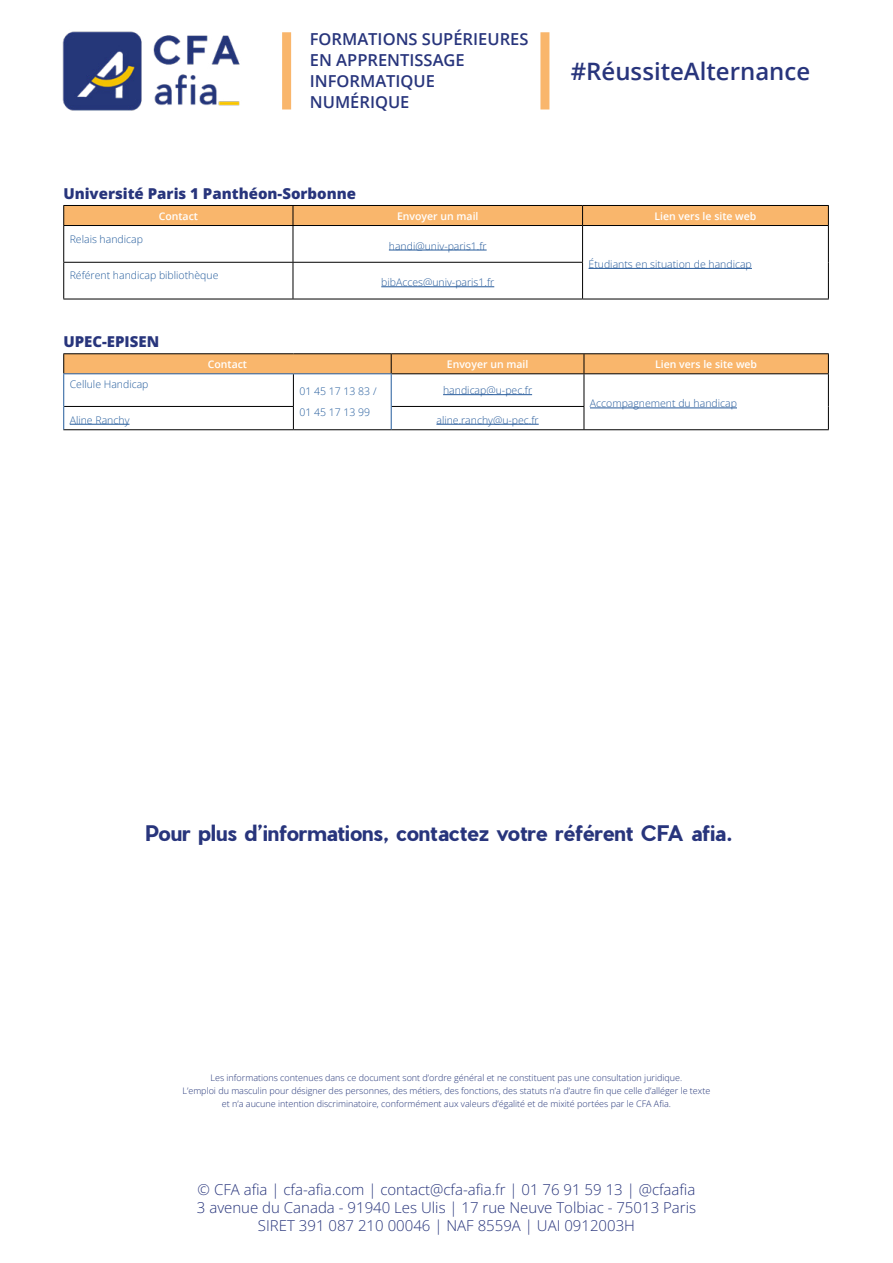
<style>
.page{position:relative;width:893px;height:1263px;background:#fff}
.page>*{position:absolute;margin:0;border:0;box-sizing:border-box;transform-origin:0 0}
.t1{font:600 24px "Open Sans";color:#28357c}
.t2{font:700 21px "Pier Sans";color:#28357c}
.t3{font:600 16.5px/21px "Open Sans";color:#28357c}
.t4{font:300 15px/18px "Open Sans";color:#28357c;text-align:center}
.t5{font:800 15px "Open Sans";color:#28357c}
.t6{font:300 10.5px "Open Sans";color:#275b9b}
.t7{font:300 10.5px/21.1px "Open Sans";color:#245c9c}
.t8{font:600 10.5px "Open Sans";color:#fff}
.t9{font:300 9px/13px "Open Sans";color:#253679;text-align:center}
</style>
<div class="page">
<img style="left:62px;top:31px;width:178px;height:80px">
<div style="left:282px;top:32px;width:9px;height:77px;background:#f9b66c"></div>
<div style="left:540px;top:32px;width:9px;height:77px;background:#f9b66c"></div>
<div style="left:63px;top:205px;width:766px;height:20px;background:#f9b66c"></div>
<hr style="left:63px;top:225px;width:230px;height:1px;background:#000">
<hr style="left:63px;top:226px;width:1px;height:36px;background:#000">
<hr style="left:293px;top:225px;width:290px;height:1px;background:#000">
<hr style="left:293px;top:226px;width:1px;height:36px;background:#000">
<hr style="left:583px;top:225px;width:246px;height:1px;background:#000">
<hr style="left:582px;top:226px;width:1px;height:36px;background:#000">
<hr style="left:828px;top:226px;width:1px;height:36px;background:#000">
<hr style="left:63px;top:262px;width:230px;height:1px;background:#000">
<hr style="left:63px;top:263px;width:1px;height:36px;background:#000">
<hr style="left:293px;top:262px;width:290px;height:1px;background:#000">
<hr style="left:293px;top:263px;width:1px;height:36px;background:#000">
<hr style="left:582px;top:263px;width:1px;height:36px;background:#000">
<hr style="left:828px;top:262px;width:1px;height:37px;background:#000">
<hr style="left:63px;top:299px;width:230px;height:1px;background:#000">
<hr style="left:293px;top:299px;width:290px;height:1px;background:#000">
<hr style="left:583px;top:299px;width:246px;height:1px;background:#000">
<hr style="left:389px;top:250px;width:98px;height:1px;background:#275b9b">
<hr style="left:589px;top:268px;width:163px;height:1px;background:#275b9b">
<hr style="left:381px;top:286px;width:113px;height:1px;background:#275b9b">
<hr style="left:63px;top:353px;width:230px;height:1px;background:#000">
<hr style="left:293px;top:353px;width:98px;height:1px;background:#000">
<hr style="left:391px;top:353px;width:193px;height:1px;background:#000">
<hr style="left:584px;top:353px;width:245px;height:1px;background:#000">
<div style="left:63px;top:354px;width:766px;height:19px;background:#f9b66c"></div>
<hr style="left:293px;top:374px;width:1px;height:32px;background:#000">
<hr style="left:392px;top:373px;width:192px;height:1px;background:#000">
<hr style="left:584px;top:373px;width:245px;height:1px;background:#000">
<hr style="left:584px;top:374px;width:1px;height:32px;background:#000">
<hr style="left:828px;top:374px;width:1px;height:32px;background:#000">
<hr style="left:64px;top:406px;width:230px;height:1px;background:#000">
<svg style="left:293px;top:407px;width:1px;height:22px"></svg>
<hr style="left:392px;top:406px;width:192px;height:1px;background:#000">
<svg style="left:584px;top:407px;width:1px;height:22px"></svg>
<svg style="left:828px;top:406px;width:1px;height:23px"></svg>
<hr style="left:63px;top:429px;width:230px;height:1px;background:#000">
<hr style="left:293px;top:429px;width:98px;height:1px;background:#000">
<hr style="left:391px;top:429px;width:193px;height:1px;background:#000">
<hr style="left:584px;top:429px;width:245px;height:1px;background:#000">
<hr style="left:63px;top:373px;width:230px;height:1px;background:#245c9c">
<hr style="left:63px;top:374px;width:1px;height:32px;background:#245c9c">
<hr style="left:293px;top:373px;width:99px;height:1px;background:#245c9c">
<hr style="left:391px;top:374px;width:1px;height:32px;background:#245c9c">
<svg style="left:63px;top:406px;width:1px;height:23px"></svg>
<svg style="left:391px;top:406px;width:1px;height:23px"></svg>
<hr style="left:443px;top:394px;width:89px;height:1px;background:#275b9b">
<hr style="left:590px;top:408px;width:147px;height:1px;background:#275b9b">
<hr style="left:70px;top:424px;width:59px;height:1px;background:#245c9c">
<hr style="left:436px;top:424px;width:103px;height:1px;background:#275b9b">
<h3 class="t3" style="left:310px;top:28px;width:220px">FORMATIONS SUPÉRIEURES<br>EN APPRENTISSAGE<br>INFORMATIQUE<br>NUMÉRIQUE</h3>
<h1 class="t1" style="left:571px;top:54px;width:241px">#RéussiteAlternance</h1>
<h3 class="t5" style="left:63px;top:183px;width:294px">Université Paris 1 Panthéon-Sorbonne</h3>
<p class="t8" style="left:159px;top:208px;width:41px">Contact</p>
<p class="t8" style="left:397px;top:208px;width:83px">Envoyer un mail</p>
<p class="t8" style="left:654px;top:208px;width:103px">Lien vers le site web</p>
<p class="t7" style="left:70px;top:228px;width:75px">Relais handicap</p>
<p class="t6" style="left:389px;top:238px;width:99px">handi@univ-paris1.fr</p>
<p class="t6" style="left:589px;top:257px;width:165px">Étudiants en situation de handicap</p>
<p class="t7" style="left:70px;top:265px;width:150px">Référent handicap bibliothèque</p>
<p class="t6" style="left:381px;top:275px;width:114px">bibAcces@univ-paris1.fr</p>
<h3 class="t5" style="left:63px;top:332px;width:97px">UPEC-EPISEN</h3>
<p class="t8" style="left:208px;top:357px;width:41px">Contact</p>
<p class="t8" style="left:447px;top:357px;width:83px">Envoyer un mail</p>
<p class="t8" style="left:655px;top:357px;width:103px">Lien vers le site web</p>
<p class="t7" style="left:70px;top:373px;width:80px">Cellule Handicap</p>
<p class="t7" style="left:299px;top:381px;width:79px">01 45 17 13 83 /<br>01 45 17 13 99</p>
<p class="t6" style="left:443px;top:383px;width:90px">handicap@u-pec.fr</p>
<p class="t7" style="left:70px;top:409px;width:61px">Aline Ranchy</p>
<p class="t6" style="left:436px;top:413px;width:104px">aline.ranchy@u-pec.fr</p>
<p class="t6" style="left:590px;top:396px;width:148px">Accompagnement du handicap</p>
<h2 class="t2" style="left:146px;top:818px;width:588px">Pour plus d’informations, contactez votre référent CFA afia.</h2>
<p class="t9" style="left:182px;top:1071px;width:529px">Les informations contenues dans ce document sont d’ordre général et ne constituent pas une consultation juridique.<br>L’emploi du masculin pour désigner des personnes, des métiers, des fonctions, des statuts n’a d’autre fin que celle d’alléger le texte et n’a aucune intention discriminatoire, conformément aux valeurs d’égalité et de mixité portées par le CFA Afia.</p>
<h3 class="t4" style="left:197px;top:1180px;width:501px">© CFA afia | cfa-afia.com | contact@cfa-afia.fr | 01 76 91 59 13 | @cfaafia<br>3 avenue du Canada - 91940 Les Ulis | 17 rue Neuve Tolbiac - 75013 Paris<br>SIRET 391 087 210 00046 | NAF 8559A | UAI 0912003H</h3>
</div>
